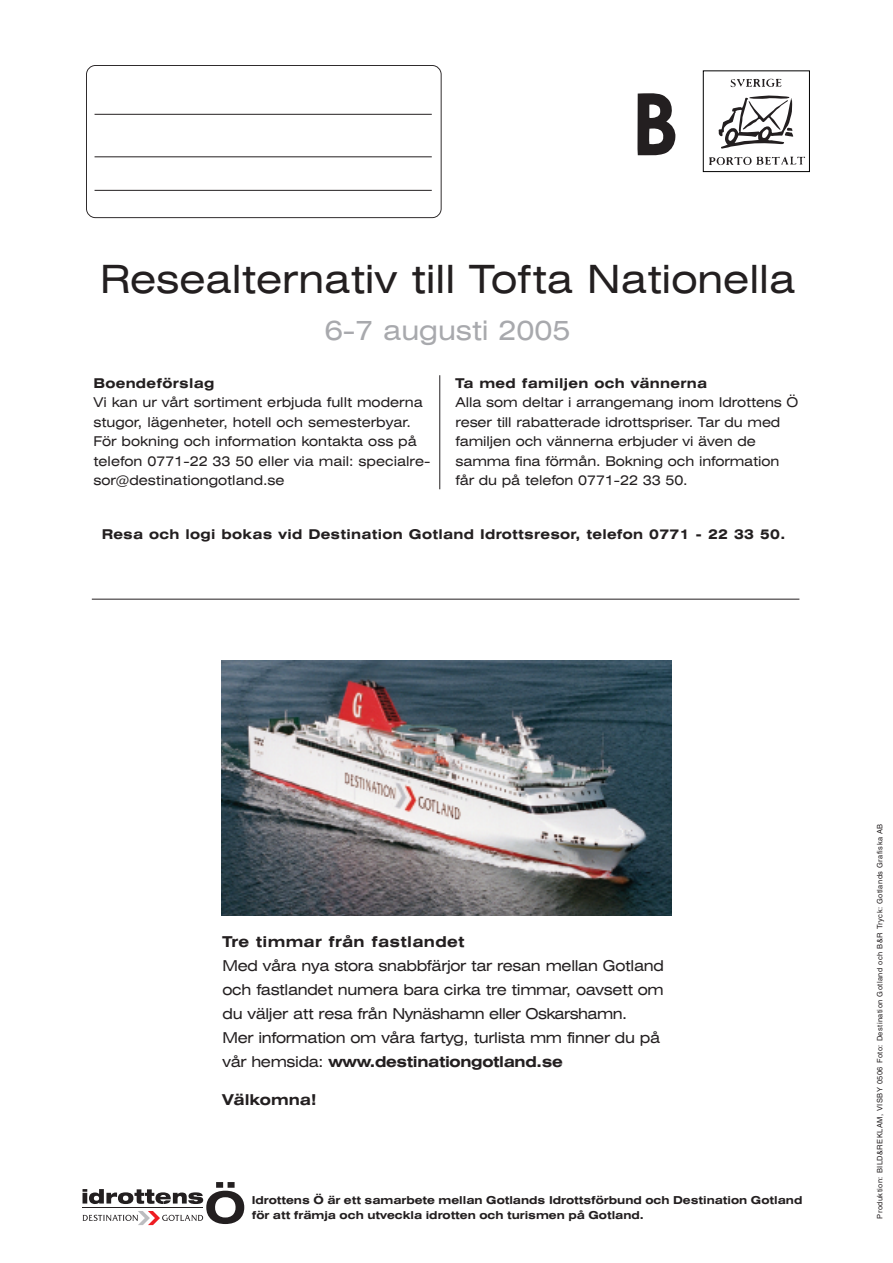
<style>
.page{position:relative;width:893px;height:1263px;background:#fff}
.page>*{position:absolute;margin:0;border:0;box-sizing:border-box;transform-origin:0 0}
.t1{font:expanded 39px "Swiss 721 BT";color:#231f20}
.t2{font:expanded 27px "Swiss 721 BT";color:#a8a9ad}
.t3{font:expanded 15px/24px "Swiss 721 BT";letter-spacing:-.02em;color:#231f20}
.t4{font:700 expanded 15px "Swiss 721 BT";letter-spacing:.02em;color:#231f20}
.t5{font:700 expanded 15px "Swiss 721 BT";color:#231f20}
.t6{font:expanded 13.5px/19.5px "Swiss 721 BT";color:#231f20}
.t7{font:700 expanded 13.5px "Swiss 721 BT";letter-spacing:.02em;color:#231f20}
.t8{font:700 expanded 10.95px/15px "Swiss 721 BT";color:#231f20}
.t9{font:7.5px "Helvetica";letter-spacing:.055em;color:#231f20}
.s1{font-weight:700}
</style>
<div class="page">
<svg style="left:83px;top:1182px;width:161px;height:43px"></svg>
<hr style="left:83px;top:1207px;width:120px;height:1px;background:#231f20">
<hr style="left:92px;top:599px;width:707px;height:1px;background:#231f20">
<div style="left:703px;top:70px;width:107px;height:102px;border:1px solid #000"></div>
<svg style="left:730px;top:78px;width:52px;height:10px"></svg>
<svg style="left:637px;top:93px;width:39px;height:63px"></svg>
<svg style="left:718px;top:96px;width:75px;height:53px"></svg>
<svg style="left:709px;top:156px;width:96px;height:10px"></svg>
<svg style="left:86px;top:65px;width:356px;height:153px"></svg>
<hr style="left:95px;top:114px;width:337px;height:1px;background:#231f20">
<hr style="left:95px;top:156px;width:337px;height:1px;background:#231f20">
<hr style="left:95px;top:190px;width:337px;height:1px;background:#231f20">
<img style="left:221px;top:661px;width:451px;height:254px">
<hr style="left:439px;top:375px;width:1px;height:114px;background:#231f20">
<h1 class="t1" style="left:100px;top:265px;width:697px">Resealternativ till Tofta Nationella</h1>
<h2 class="t2" style="left:325px;top:320px;width:247px">6-7 augusti 2005</h2>
<p class="t7" style="left:94px;top:378px;width:122px">Boendeförslag</p>
<p class="t6" style="left:94px;top:394px;width:338px">Vi kan ur vårt sortiment erbjuda fullt moderna stugor, lägenheter, hotell och semesterbyar.<br>För bokning och information kontakta oss på telefon 0771-22 33 50 eller via mail: specialre&shy;sor@destinationgotland.se</p>
<p class="t7" style="left:455px;top:378px;width:253px">Ta med familjen och vännerna</p>
<p class="t6" style="left:455px;top:394px;width:344px">Alla som deltar i arrangemang inom Idrottens Ö reser till rabatterade idrottspriser. Tar du med familjen och vännerna erbjuder vi även de samma fina förmån. Bokning och information får du på telefon 0771-22 33 50.</p>
<p class="t7" style="left:102px;top:529px;width:685px">Resa och logi bokas vid Destination Gotland Idrottsresor, telefon 0771 - 22 33 50.</p>
<p class="t4" style="left:222px;top:936px;width:244px">Tre timmar från fastlandet</p>
<p class="t3" style="left:222px;top:955px;width:443px">Med våra nya stora snabbfärjor tar resan mellan Gotland och fastlandet numera bara cirka tre timmar, oavsett om du väljer att resa från Nynäshamn eller Oskarshamn.<br>Mer information om våra fartyg, turlista mm finner du på vår hemsida: <span class="s1">www.destinationgotland.se</span></p>
<p class="t5" style="left:222px;top:1094px;width:95px">Välkomna!</p>
<p class="t8" style="left:252px;top:1193px;width:552px">Idrottens Ö är ett samarbete mellan Gotlands Idrottsförbund och Destination Gotland för att främja och utveckla idrotten och turismen på Gotland.</p>
<p class="t9" style="left:877px;top:1218px;width:396px;rotate:-90deg">Produktion: BILD&amp;REKLAM, VISBY 0506 Foto: Destination Gotland och B&amp;R Tryck: Gotlands Grafiska AB</p>
</div>
